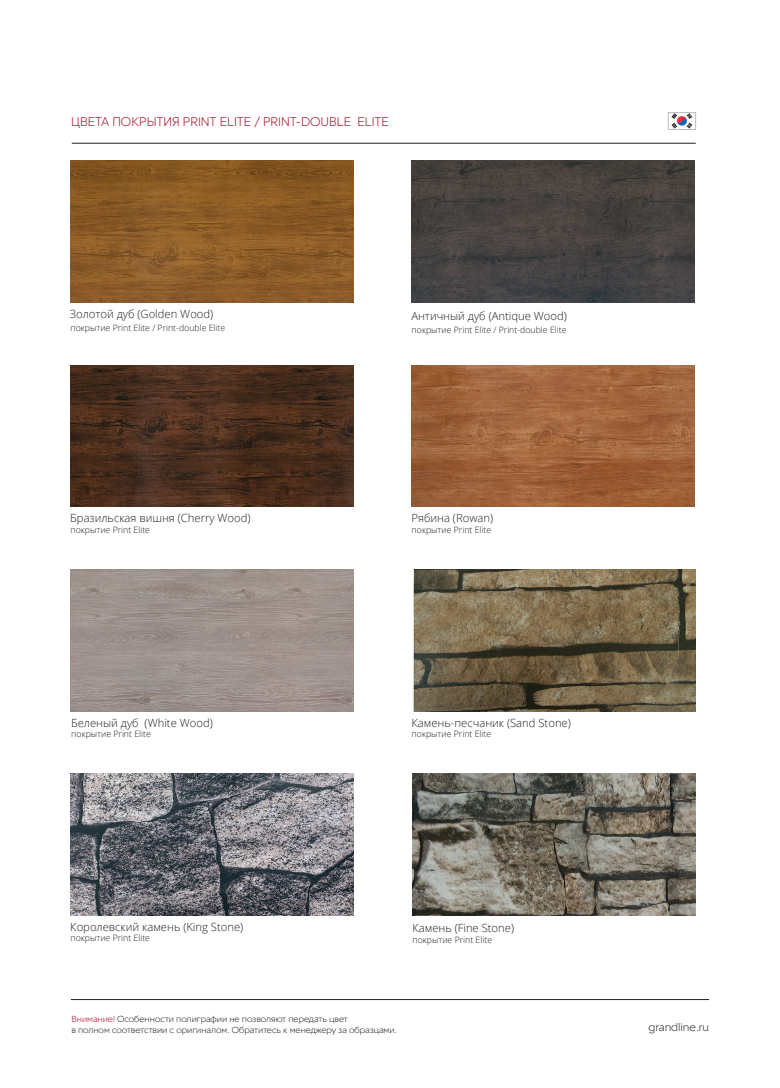
<style>
.page{position:relative;width:780px;height:1088px;background:#fff}
.page>*{position:absolute;margin:0;border:0;box-sizing:border-box;transform-origin:0 0}
.тех_характеристики{font:300 12.5px "Red Ring";color:#ac0926}
.определение{font:300 11.25px "Open Sans";color:#231f20}
.колонтитул{font:300 11.25px "Red Ring";color:#231f20}
.определение-2{font:300 8.75px "Open Sans";color:#231f20}
.колонтитул-2{font:300 8.75px/10.5px "Red Ring";color:#231f20}
.s1{color:#ac0926}
</style>
<div class="page">
<hr style="left:71px;top:999px;width:638px;height:1px;background:#231f20">
<hr style="left:72px;top:143px;width:623px;height:1px;background:#231f20">
<img style="left:671px;top:114px;width:22px;height:14px">
<div style="left:668px;top:112px;width:27px;height:18px;border:1px solid #bcbdc0"></div>
<img style="left:70px;top:161px;width:284px;height:141px">
<img style="left:70px;top:774px;width:284px;height:141px">
<img style="left:413px;top:569px;width:282px;height:142px">
<img style="left:412px;top:774px;width:283px;height:141px">
<img style="left:70px;top:569px;width:284px;height:142px">
<img style="left:70px;top:365px;width:284px;height:142px">
<img style="left:411px;top:365px;width:283px;height:142px">
<img style="left:411px;top:161px;width:283px;height:141px">
<p class="тех_характеристики" style="left:71px;top:114px;width:319px">ЦВЕТА ПОКРЫТИЯ PRINT ELITE / PRINT-DOUBLE ELITE</p>
<p class="определение" style="left:70px;top:306px;width:145px">Золотой дуб (Golden Wood)</p>
<p class="определение-2" style="left:70px;top:321px;width:156px">покрытие Print Elite / Print-double Elite</p>
<p class="определение" style="left:70px;top:511px;width:182px">Бразильская вишня (Cherry Wood)</p>
<p class="определение-2" style="left:70px;top:524px;width:81px">покрытие Print Elite</p>
<p class="определение" style="left:411px;top:308px;width:157px">Античный дуб (Antique Wood)</p>
<p class="определение-2" style="left:411px;top:324px;width:156px">покрытие Print Elite / Print-double Elite</p>
<p class="определение" style="left:411px;top:511px;width:83px">Рябина (Rowan)</p>
<p class="определение-2" style="left:411px;top:524px;width:81px">покрытие Print Elite</p>
<p class="определение" style="left:71px;top:715px;width:143px">Беленый дуб (White Wood)</p>
<p class="определение-2" style="left:71px;top:728px;width:81px">покрытие Print Elite</p>
<p class="определение" style="left:411px;top:715px;width:161px">Камень-песчаник (Sand Stone)</p>
<p class="определение-2" style="left:411px;top:728px;width:81px">покрытие Print Elite</p>
<p class="определение" style="left:70px;top:919px;width:174px">Королевский камень (King Stone)</p>
<p class="определение-2" style="left:70px;top:932px;width:81px">покрытие Print Elite</p>
<p class="определение" style="left:412px;top:920px;width:103px">Камень (Fine Stone)</p>
<p class="определение-2" style="left:412px;top:933px;width:81px">покрытие Print Elite</p>
<p class="колонтитул-2" style="left:71px;top:1014px;width:327px"><span class="s1">Внимание!</span> Особенности полиграфии не позволяют передать цвет<br>в полном соответствии с оригиналом. Обратитесь к менеджеру за образцами.</p>
<p class="колонтитул" style="left:648px;top:1019px;width:62px">grandline.ru</p>
</div>
